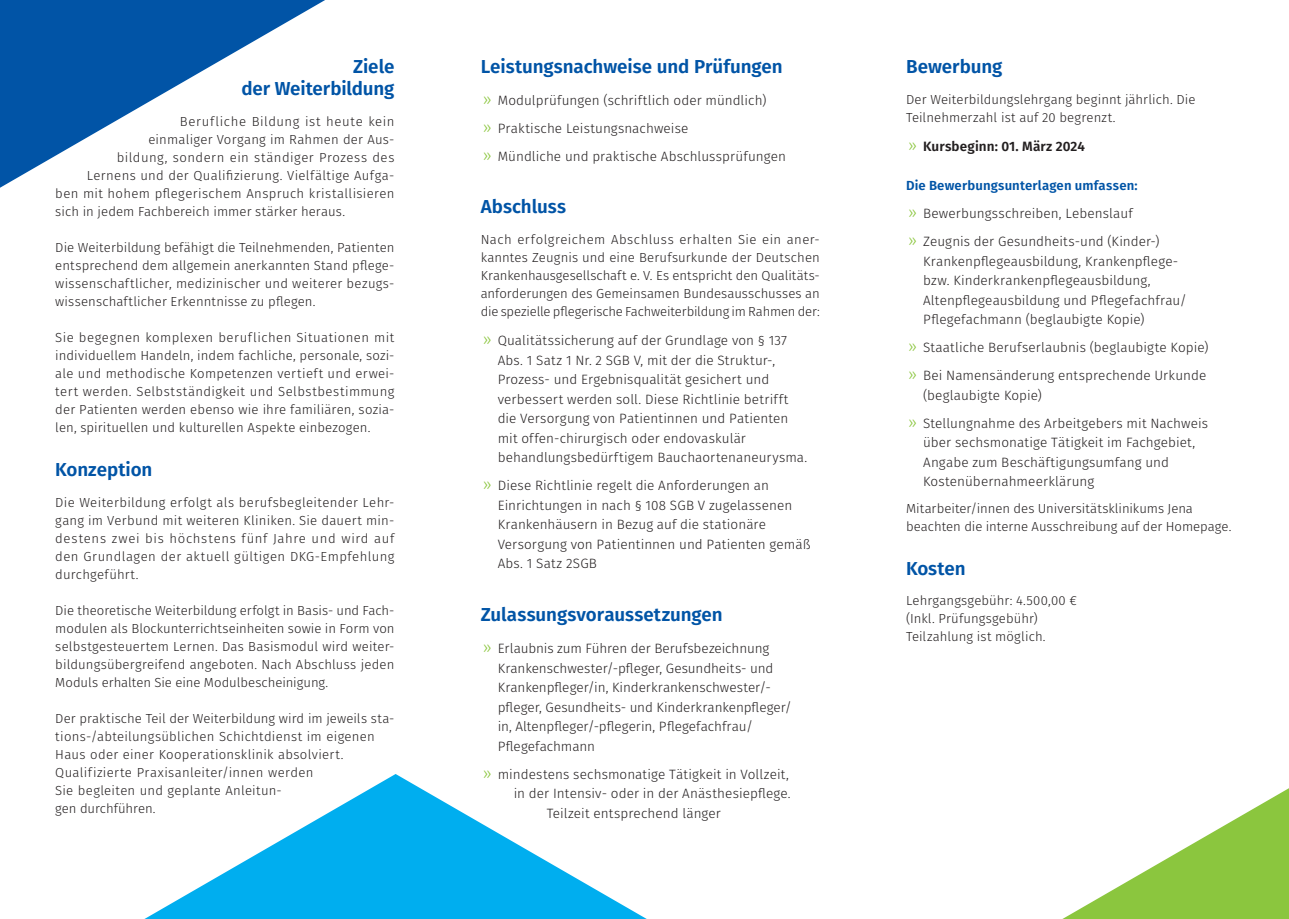
<style>
.page{position:relative;width:1289px;height:919px;background:#fff}
.page>*{position:absolute;margin:0;border:0;box-sizing:border-box;transform-origin:0 0}
.t1{font:600 18.75px/22.5px "Fira Sans";letter-spacing:-.005em;color:#0154a6;text-align:right}
.t2{font:300 13.5px/19.5px "Fira Sans";letter-spacing:.005em;color:#231f20}
.t3{font:600 13.5px "Fira Sans";letter-spacing:.005em;color:#231f20}
.t4{font:300 13.2px/18px "Fira Sans";letter-spacing:.015em;color:#231f20}
.t5{font:300 13.2px "Fira Sans";letter-spacing:.035em;color:#231f20}
.t6{font:600 13.2px "Fira Sans";letter-spacing:.01em;color:#0154a6}
.t7{font:300 13.2px "Fira Sans";letter-spacing:.045em;color:#231f20}
.s1{font-size:16.5px;color:#8bc63e}
.s2{font-weight:300;font-size:16.5px;color:#8bc63e}
</style>
<div class="page">
<svg style="left:0;top:0;width:325px;height:188px;fill:#0154a6"></svg>
<svg style="left:1064px;top:788px;width:224px;height:130px"></svg>
<svg style="left:146px;top:774px;width:499px;height:144px"></svg>
<h1 class="t1" style="left:241px;top:54px;width:155px">Ziele<br>der Weiterbildung</h1>
<p class="t7" style="left:180px;top:112px;width:216px">Berufliche Bildung ist heute kein</p>
<p class="t4" style="left:148px;top:130px;width:247px">einmaliger Vorgang im Rahmen der Aus-</p>
<p class="t5" style="left:117px;top:148px;width:279px">bildung, sondern ein ständiger Prozess des</p>
<p class="t4" style="left:87px;top:166px;width:309px">Lernens und der Qualifizierung. Vielfältige Aufga-</p>
<p class="t4" style="left:55px;top:184px;width:341px">ben mit hohem pflegerischem Anspruch kristallisieren</p>
<p class="t4" style="left:55px;top:202px;width:291px">sich in jedem Fachbereich immer stärker heraus.</p>
<p class="t4" style="left:55px;top:238px;width:341px;text-align:justify">Die Weiterbildung befähigt die Teilnehmenden, Patienten entsprechend dem allgemein anerkannten Stand pflege&shy;wissenschaftlicher, medizinischer und weiterer bezugs&shy;wissenschaftlicher Erkenntnisse zu pflegen.</p>
<p class="t4" style="left:55px;top:328px;width:341px;text-align:justify">Sie begegnen komplexen beruflichen Situationen mit individuellem Handeln, indem fachliche, personale, sozi&shy;ale und methodische Kompetenzen vertieft und erwei&shy;tert werden. Selbstständigkeit und Selbstbestimmung der Patienten werden ebenso wie ihre familiären, sozia&shy;len, spirituellen und kulturellen Aspekte einbezogen.</p>
<h1 class="t1" style="left:55px;top:457px;width:99px">Konzeption</h1>
<p class="t4" style="left:55px;top:493px;width:341px;text-align:justify">Die Weiterbildung erfolgt als berufsbegleitender Lehr&shy;gang im Verbund mit weiteren Kliniken. Sie dauert min&shy;destens zwei bis höchstens fünf Jahre und wird auf den Grundlagen der aktuell gültigen DKG-Empfehlung durchgeführt.</p>
<p class="t4" style="left:55px;top:601px;width:341px;text-align:justify">Die theoretische Weiterbildung erfolgt in Basis- und Fach&shy;modulen als Blockunterrichtseinheiten sowie in Form von selbstgesteuertem Lernen. Das Basismodul wird weiter&shy;bildungsübergreifend angeboten. Nach Abschluss jeden Moduls erhalten Sie eine Modulbescheinigung.</p>
<p class="t4" style="left:55px;top:709px;width:341px">Der praktische Teil der Weiterbildung wird im jeweils sta&shy;tions-/abteilungsüblichen Schichtdienst im eigenen Haus oder einer Kooperationsklinik absolviert.<br>Qualifizierte Praxisanleiter/innen werden<br>Sie begleiten und geplante Anleitun-<br>gen durchführen.</p>
<h1 class="t1" style="left:480px;top:54px;width:303px">Leistungsnachweise und Prüfungen</h1>
<p class="t2" style="left:483px;top:86px;width:304px;line-height:28px"><span class="s1">»</span> Modulprüfungen (schriftlich oder mündlich)<br><span class="s1">»</span> Praktische Leistungsnachweise<br><span class="s1">»</span> Mündliche und praktische Abschlussprüfungen</p>
<h1 class="t1" style="left:480px;top:194px;width:87px">Abschluss</h1>
<p class="t4" style="left:480px;top:230px;width:341px">Nach erfolgreichem Abschluss erhalten Sie ein aner&shy;kanntes Zeugnis und eine Berufsurkunde der Deutschen Krankenhausgesellschaft e. V. Es entspricht den Qualitäts&shy;anforderungen des Gemeinsamen Bundesausschusses an die spezielle pflegerische Fachweiterbildung im Rahmen der:</p>
<p class="t2" style="left:497px;top:331px;width:311px;text-indent:-15px"><span class="s1">»</span> Qualitätssicherung auf der Grundlage von § 137<br>Abs. 1 Satz 1 Nr. 2 SGB V, mit der die Struktur-, Prozess- und Ergebnisqualität gesichert und verbessert werden soll. Diese Richtlinie betrifft die Versorgung von Patientinnen und Patienten mit offen-chirurgisch oder endovaskulär behandlungsbedürftigem Bauchaortenaneurysma.</p>
<p class="t2" style="left:497px;top:476px;width:314px;text-indent:-15px"><span class="s1">»</span> Diese Richtlinie regelt die Anforderungen an Einrichtungen in nach § 108 SGB V zugelassenen Krankenhäusern in Bezug auf die stationäre Versorgung von Patientinnen und Patienten gemäß Abs. 1 Satz 2SGB</p>
<h1 class="t1" style="left:480px;top:602px;width:243px">Zulassungsvoraussetzungen</h1>
<p class="t2" style="left:497px;top:638px;width:296px;text-indent:-15px"><span class="s1">»</span> Erlaubnis zum Führen der Berufsbezeichnung Krankenschwester/-pfleger, Gesundheits- und Krankenpfleger/in, Kinderkrankenschwester/- pfleger, Gesundheits- und Kinderkrankenpfleger/ in, Altenpfleger/-pflegerin, Pflegefachfrau/ Pflegefachmann</p>
<p class="t2" style="left:483px;top:764px;width:307px"><span class="s1">»</span> mindestens sechsmonatige Tätigkeit in Vollzeit,</p>
<p class="t2" style="left:513px;top:783px;width:278px">in der Intensiv- oder in der Anästhesiepflege.</p>
<p class="t2" style="left:546px;top:803px;width:176px">Teilzeit entsprechend länger</p>
<h1 class="t1" style="left:906px;top:54px;width:98px">Bewerbung</h1>
<p class="t4" style="left:906px;top:90px;width:291px">Der Weiterbildungslehrgang beginnt jährlich. Die<br>Teilnehmerzahl ist auf 20 begrenzt.</p>
<p class="t3" style="left:908px;top:135px;width:178px"><span class="s2">»</span> Kursbeginn: 01. März 2024</p>
<p class="t6" style="left:906px;top:174px;width:233px">Die Bewerbungsunterlagen umfassen:</p>
<p class="t2" style="left:908px;top:199px;width:253px;line-height:28px"><span class="s1">»</span> Bewerbungsschreiben, Lebenslauf<br><span class="s1">»</span> Zeugnis der Gesundheits-und (Kinder-)</p>
<p class="t2" style="left:923px;top:251px;width:265px">Krankenpflegeausbildung, Krankenpflege&shy;bzw. Kinderkrankenpflegeausbildung, Altenpflegeausbildung und Pflegefachfrau/ Pflegefachmann (beglaubigte Kopie)</p>
<p class="t2" style="left:908px;top:333px;width:302px;line-height:28px"><span class="s1">»</span> Staatliche Berufserlaubnis (beglaubigte Kopie) <span class="s1">»</span> Bei Namensänderung entsprechende Urkunde</p>
<p class="t2" style="left:908px;top:381px;width:301px;line-height:28px;text-indent:15px">(beglaubigte Kopie)<br><span class="s1">»</span> Stellungnahme des Arbeitgebers mit Nachweis</p>
<p class="t2" style="left:923px;top:432px;width:274px">über sechsmonatige Tätigkeit im Fachgebiet,<br>Angabe zum Beschäftigungsumfang und<br>Kostenübernahmeerklärung</p>
<p class="t4" style="left:906px;top:499px;width:327px">Mitarbeiter/innen des Universitätsklinikums Jena beachten die interne Ausschreibung auf der Homepage.</p>
<h1 class="t1" style="left:906px;top:555px;width:61px">Kosten</h1>
<p class="t4" style="left:906px;top:591px;width:172px">Lehrgangsgebühr: 4.500,00 € (Inkl. Prüfungsgebühr)<br>Teilzahlung ist möglich.</p>
</div>
